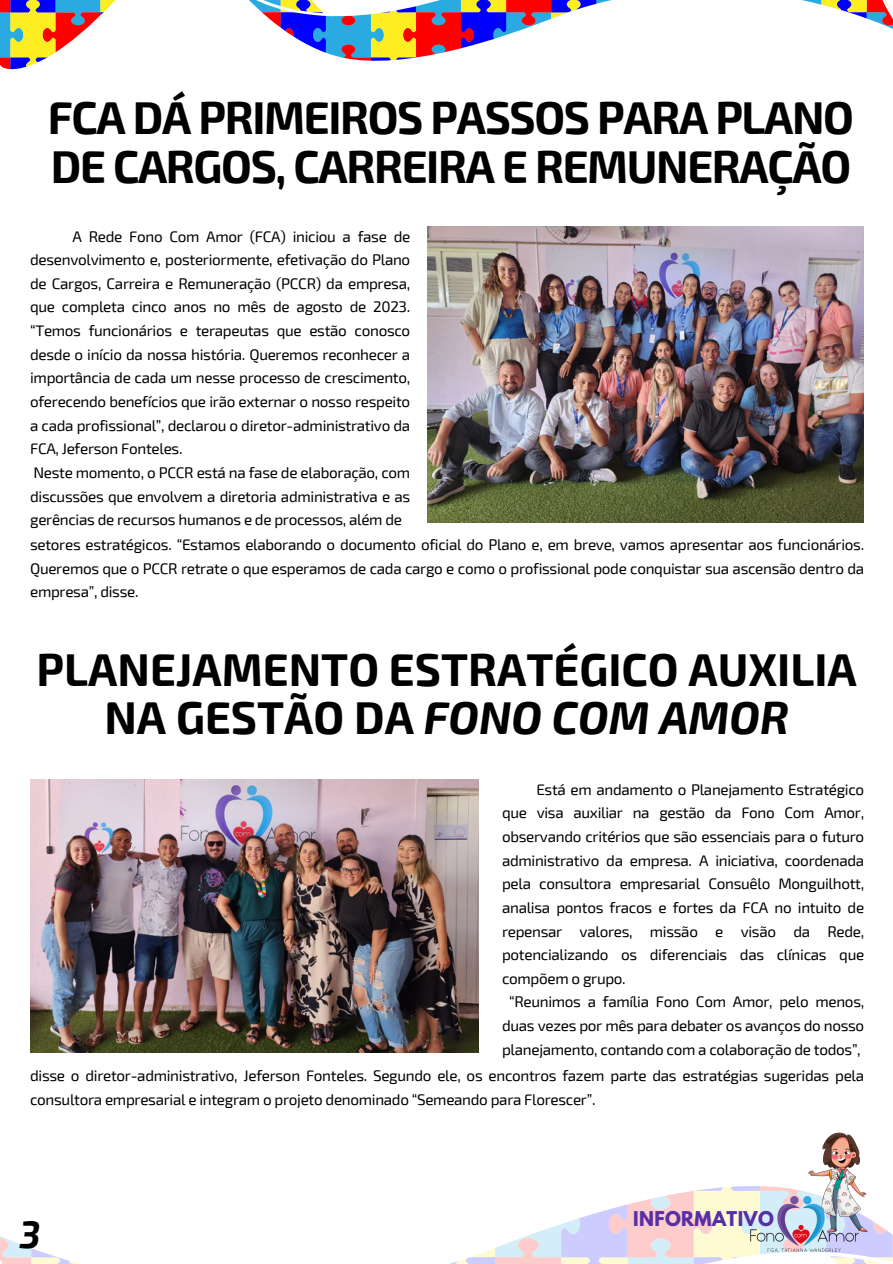
<style>
.page{position:relative;width:893px;height:1264px;background:#fff}
.page>*{position:absolute;margin:0;border:0;box-sizing:border-box;transform-origin:0 0}
.t1{font:700 45px "Exo 2";letter-spacing:-.03em;color:#000}
.t2{font:700 45px/48.3px "Exo 2";color:#000;text-align:center}
.t3{font:italic 700 37.5px "Exo 2";color:#000}
.t4{font:700 18px "League Spartan";letter-spacing:.02em;color:#5730a4}
.t5{font:15.3px/23.7px "Exo 2";letter-spacing:-.02em;color:#000;text-align:justify}
.s1{font-style:italic}
</style>
<div class="page">
<svg style="left:0;top:0;width:892px;height:70px"></svg>
<svg style="left:0;top:1186px;width:892px;height:77px"></svg>
<img style="left:808px;top:1132px;width:84px;height:102px">
<img style="left:745px;top:1182px;width:118px;height:81px">
<img style="left:428px;top:226px;width:435px;height:296px">
<img style="left:30px;top:779px;width:448px;height:273px">
<p class="t1" style="left:48px;top:89px;width:807px">FCA DÁ PRIMEIROS PASSOS PARA PLANO</p>
<p class="t1" style="left:51px;top:137px;width:802px">DE CARGOS, CARREIRA E REMUNERAÇÃO</p>
<p class="t5" style="left:30px;top:223px;width:381px;text-indent:42px">A Rede Fono Com Amor (FCA) iniciou a fase de desenvolvimento e, posteriormente, efetivação do Plano de Cargos, Carreira e Remuneração (PCCR) da empresa, que completa cinco anos no mês de agosto de 2023. “Temos funcionários e terapeutas que estão conosco desde o início da nossa história. Queremos reconhecer a importância de cada um nesse processo de crescimento, oferecendo benefícios que irão externar o nosso respeito a cada profissional”, declarou o diretor-administrativo da FCA, Jeferson Fonteles.</p>
<p class="t5" style="left:30px;top:460px;width:381px">Neste momento, o PCCR está na fase de elaboração, com discussões que envolvem a diretoria administrativa e as gerências de recursos humanos e de processos, além de</p>
<p class="t5" style="left:30px;top:532px;width:835px">setores estratégicos. “Estamos elaborando o documento oficial do Plano e, em breve, vamos apresentar aos funcionários.<br>Queremos que o PCCR retrate o que esperamos de cada cargo e como o profissional pode conquistar sua ascensão dentro da empresa”, disse.</p>
<p class="t2" style="left:37px;top:643px;width:821px">PLANEJAMENTO ESTRATÉGICO AUXILIA<br>NA GESTÃO DA <span class="s1">FONO COM AMOR</span></p>
<p class="t5" style="left:502px;top:776px;width:363px;text-indent:34px">Está em andamento o Planejamento Estratégico que visa auxiliar na gestão da Fono Com Amor, observando critérios que são essenciais para o futuro administrativo da empresa. A iniciativa, coordenada pela consultora empresarial Consuêlo Monguilhott, analisa pontos fracos e fortes da FCA no intuito de repensar valores, missão e visão da Rede, potencializando os diferenciais das clínicas que compõem o grupo.</p>
<p class="t5" style="left:502px;top:989px;width:363px;text-align:center">“Reunimos a família Fono Com Amor, pelo menos, duas vezes por mês para debater os avanços do nosso planejamento, contando com a colaboração de todos”,</p>
<p class="t5" style="left:30px;top:1063px;width:835px">disse o diretor-administrativo, Jeferson Fonteles. Segundo ele, os encontros fazem parte das estratégias sugeridas pela consultora empresarial e integram o projeto denominado “Semeando para Florescer”.</p>
<p class="t3" style="left:20px;top:1209px;width:22px">3</p>
<p class="t4" style="left:633px;top:1209px;width:142px">INFORMATIVO</p>
</div>
